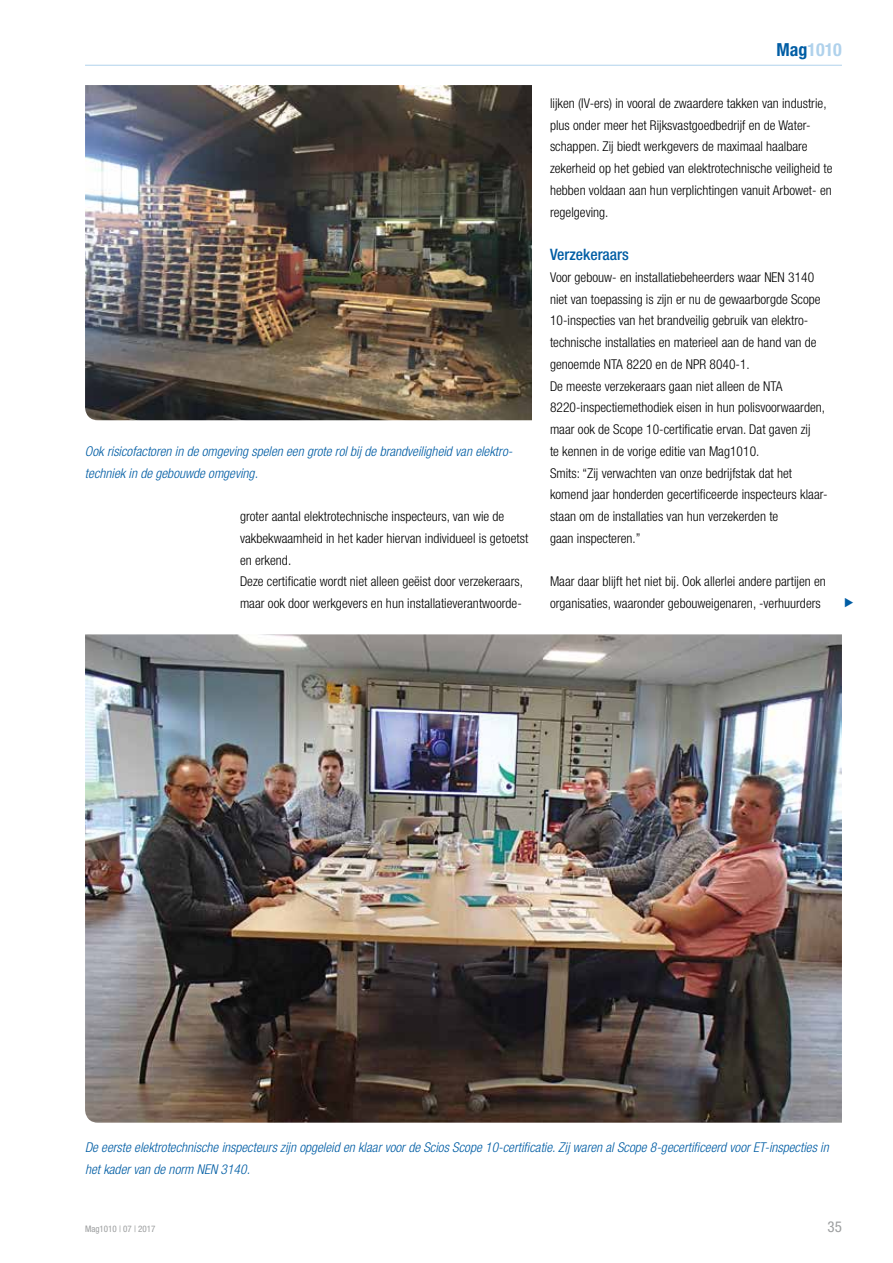
<style>
.page{position:relative;width:893px;height:1263px;background:#fff}
.page>*{position:absolute;margin:0;border:0;box-sizing:border-box;transform-origin:0 0}
.t1{font:700 condensed 18px "Helvetica Neue";color:#b0d2ec}
.t2{font:500 condensed 15.75px "Helvetica Neue";color:#005da4}
.t3{font:condensed 15px "Helvetica Neue";color:#9c9e9f}
.t4{font:300 condensed 13.5px/21.8px "Helvetica Neue";color:#000}
.t5{font:italic 300 condensed 13.5px/21.8px "Helvetica Neue";color:#005da4}
.t6{font:condensed 9px "Helvetica Neue";color:#9c9e9f}
.s1{color:#005da4}
</style>
<div class="page">
<hr style="left:85px;top:65px;width:757px;height:1px;background:#b0d2ec">
<img style="left:85px;top:85px;width:447px;height:335px">
<img style="left:85px;top:634px;width:757px;height:489px">
<p class="t5" style="left:85px;top:440px;width:429px">Ook risicofactoren in de omgeving spelen een grote rol bij de brandveiligheid van elektro&shy;techniek in de gebouwde omgeving.</p>
<p class="t4" style="left:240px;top:505px;width:290px">groter aantal elektrotechnische inspecteurs, van wie de vakbekwaamheid in het kader hiervan individueel is getoetst en erkend.<br>Deze certificatie wordt niet alleen geëist door verzekeraars, maar ook door werkgevers en hun installatieverantwoorde-</p>
<h1 class="t1" style="left:776px;top:39px;width:67px"><span class="s1">Mag</span>1010</h1>
<p class="t4" style="left:550px;top:92px;width:284px">lijken (IV-ers) in vooral de zwaardere takken van industrie, plus onder meer het Rijksvastgoedbedrijf en de Water&shy;schappen. Zij biedt werkgevers de maximaal haalbare zekerheid op het gebied van elektrotechnische veiligheid te hebben voldaan aan hun verplichtingen vanuit Arbowet- en regelgeving.</p>
<p class="t2" style="left:550px;top:245px;width:80px">Verzekeraars</p>
<p class="t4" style="left:550px;top:266px;width:279px">Voor gebouw- en installatiebeheerders waar NEN 3140 niet van toepassing is zijn er nu de gewaarborgde Scope 10-inspecties van het brandveilig gebruik van elektro&shy;technische installaties en materieel aan de hand van de genoemde NTA 8220 en de NPR 8040-1.<br>De meeste verzekeraars gaan niet alleen de NTA 8220-inspectiemethodiek eisen in hun polisvoorwaarden, maar ook de Scope 10-certificatie ervan. Dat gaven zij<br>te kennen in de vorige editie van Mag1010.<br>Smits: “Zij verwachten van onze bedrijfstak dat het komend jaar honderden gecertificeerde inspecteurs klaar&shy;staan om de installaties van hun verzekerden te<br>gaan inspecteren.”</p>
<p class="t4" style="left:550px;top:570px;width:277px">Maar daar blijft het niet bij. Ook allerlei andere partijen en organisaties, waaronder gebouweigenaren, -verhuurders</p>
<p class="t5" style="left:85px;top:1136px;width:745px">De eerste elektrotechnische inspecteurs zijn opgeleid en klaar voor de Scios Scope 10-certificatie. Zij waren al Scope 8-gecertificeerd voor ET-inspecties in het kader van de norm NEN 3140.</p>
<p class="t6" style="left:85px;top:1224px;width:72px">Mag1010 | 07 | 2017</p>
<p class="t3" style="left:827px;top:1218px;width:16px">35</p>
</div>
